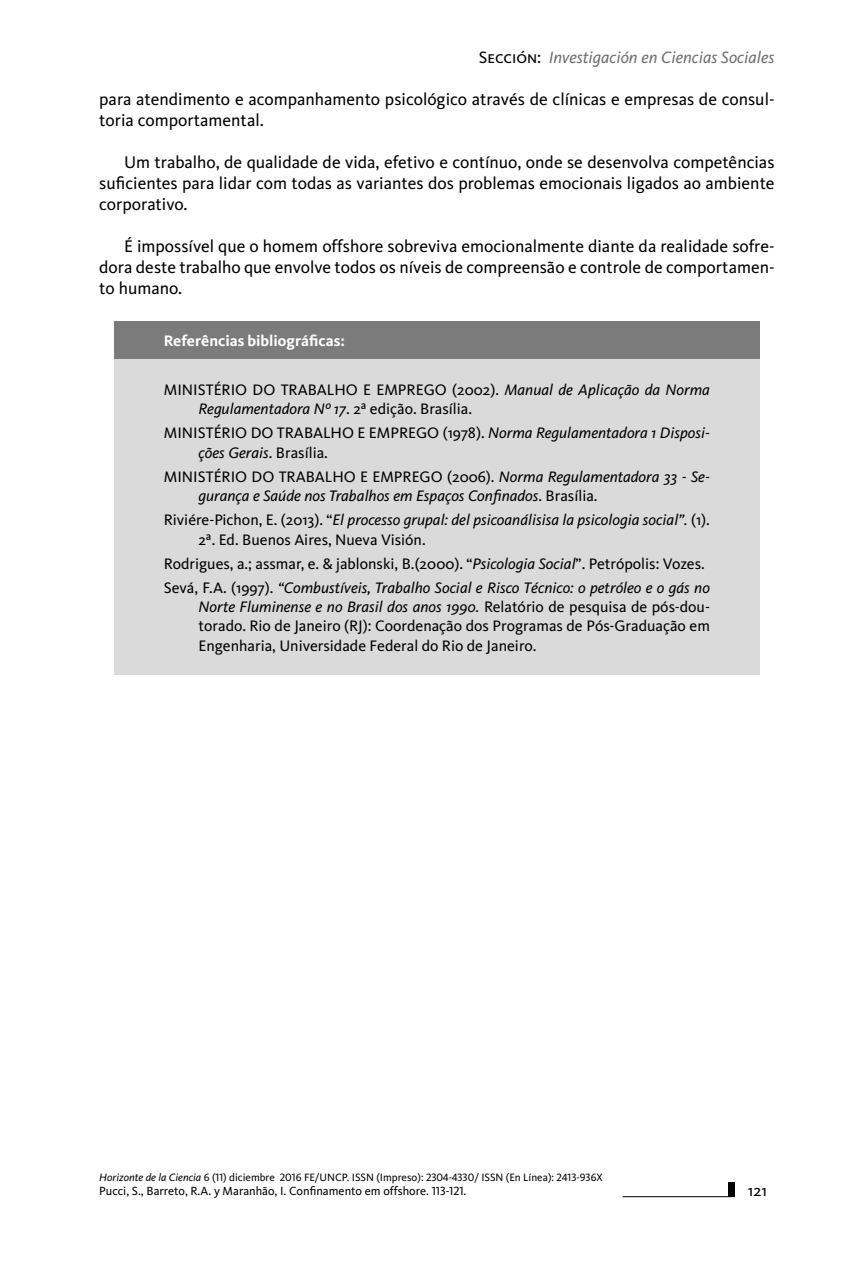
<style>
.page{position:relative;width:844px;height:1265px;background:#fff}
.page>*{position:absolute;margin:0;border:0;box-sizing:border-box;transform-origin:0 0}
.t1{font:17.5px/21px "Kievit";color:#000;text-align:justify}
.t2{font:italic 16.97px "Kievit";color:#706f6f}
.t3{font:16.62px "Kievit";color:#000}
.t4{font:15.75px/19.2px "Kievit";color:#000}
.t5{font:italic 15.75px/19.2px "Kievit";color:#000}
.t6{font:700 15.75px "Kievit";color:#fff}
.t7{font:12.25px "Kievit";color:#000}
.t8{font:11.03px "Kievit";color:#000}
.s1{font-family:"Kievit Book SC";font-style:normal;color:#000}
.s2{font-style:italic}
.s3{font-style:normal}
.s4{font-family:"Kievit Book SC"}
</style>
<div class="page">
<hr style="left:622px;top:1196px;width:109px;height:1px;background:#000">
<div style="left:728px;top:1182px;width:6px;height:15px;background:#000"></div>
<div style="left:114px;top:359px;width:645px;height:316px;background:#dadada"></div>
<div style="left:114px;top:321px;width:645px;height:38px;background:#7c7b7b"></div>
<p class="t2" style="left:478px;top:47px;width:297px"><span class="s1">Sección:</span> Investigación en Ciencias Sociales</p>
<p class="t1" style="left:99px;top:89px;width:676px">para atendimento e acompanhamento psicológico através de clínicas e empresas de consul&shy;toria comportamental.</p>
<p class="t1" style="left:99px;top:152px;width:676px;text-indent:25px">Um trabalho, de qualidade de vida, efetivo e contínuo, onde se desenvolva competências suficientes para lidar com todas as variantes dos problemas emocionais ligados ao ambiente corporativo.</p>
<p class="t1" style="left:99px;top:236px;width:676px;text-indent:25px">É impossível que o homem offshore sobreviva emocionalmente diante da realidade sofre&shy;dora deste trabalho que envolve todos os níveis de compreensão e controle de comportamen&shy;to humano.</p>
<p class="t6" style="left:164px;top:332px;width:182px">Referências bibliográficas:</p>
<p class="t4" style="left:198px;top:380px;width:512px;text-indent:-35px">MINISTÉRIO DO TRABALHO E EMPREGO (2002). <span class="s2">Manual de Aplicação da Norma<br>Regulamentadora Nº 17</span>. 2ª edição. Brasília.</p>
<p class="t4" style="left:198px;top:424px;width:512px;text-indent:-35px">MINISTÉRIO DO TRABALHO E EMPREGO (1978). <span class="s2">Norma Regulamentadora 1 Disposi&shy;ções Gerais</span>. Brasília.</p>
<p class="t5" style="left:198px;top:467px;width:512px;text-indent:-35px"><span class="s3">MINISTÉRIO DO TRABALHO E EMPREGO (2006).</span> Norma Regulamentadora 33 - Se&shy;gurança e Saúde nos Trabalhos em Espaços Confinados<span class="s3">. Brasília.</span></p>
<p class="t4" style="left:198px;top:511px;width:512px;text-indent:-35px">Riviére-Pichon, E. (2013). “<span class="s2">El processo grupal: del psicoanálisisa la psicologia social”.</span> (1).<br>2ª. Ed. Buenos Aires, Nueva Visión.</p>
<p class="t4" style="left:164px;top:552px;width:547px;line-height:24.2px">Rodrigues, a.; assmar, e. &amp; jablonski, B.(2000). “<span class="s2">Psicologia Social</span>”. Petrópolis: Vozes.<br>Sevá, F.A. (1997). <span class="s2">“Combustíveis, Trabalho Social e Risco Técnico: o petróleo e o gás no</span></p>
<p class="t4" style="left:198px;top:597px;width:512px;text-align:justify"><span class="s2">Norte Fluminense e no Brasil dos anos 1990.</span> Relatório de pesquisa de pós-dou&shy;torado. Rio de Janeiro (RJ): Coordenação dos Programas de Pós-Graduação em Engenharia, Universidade Federal do Rio de Janeiro.</p>
<p class="t8" style="left:99px;top:1171px;width:505px"><span class="s2">Horizonte de la Ciencia</span> <span class="s4">6 (11)</span> diciembre <span class="s4">2016</span> FE/UNCP. ISSN (Impreso): <span class="s4">2304-4330</span>/ ISSN (En Línea): <span class="s4">2413-936X</span></p>
<p class="t7" style="left:99px;top:1184px;width:368px">Pucci, S., Barreto, R.A. y Maranhão, I. Confinamento em offshore. <span class="s4">113-121.</span></p>
<p class="t3" style="left:747px;top:1181px;width:20px">121</p>
</div>
